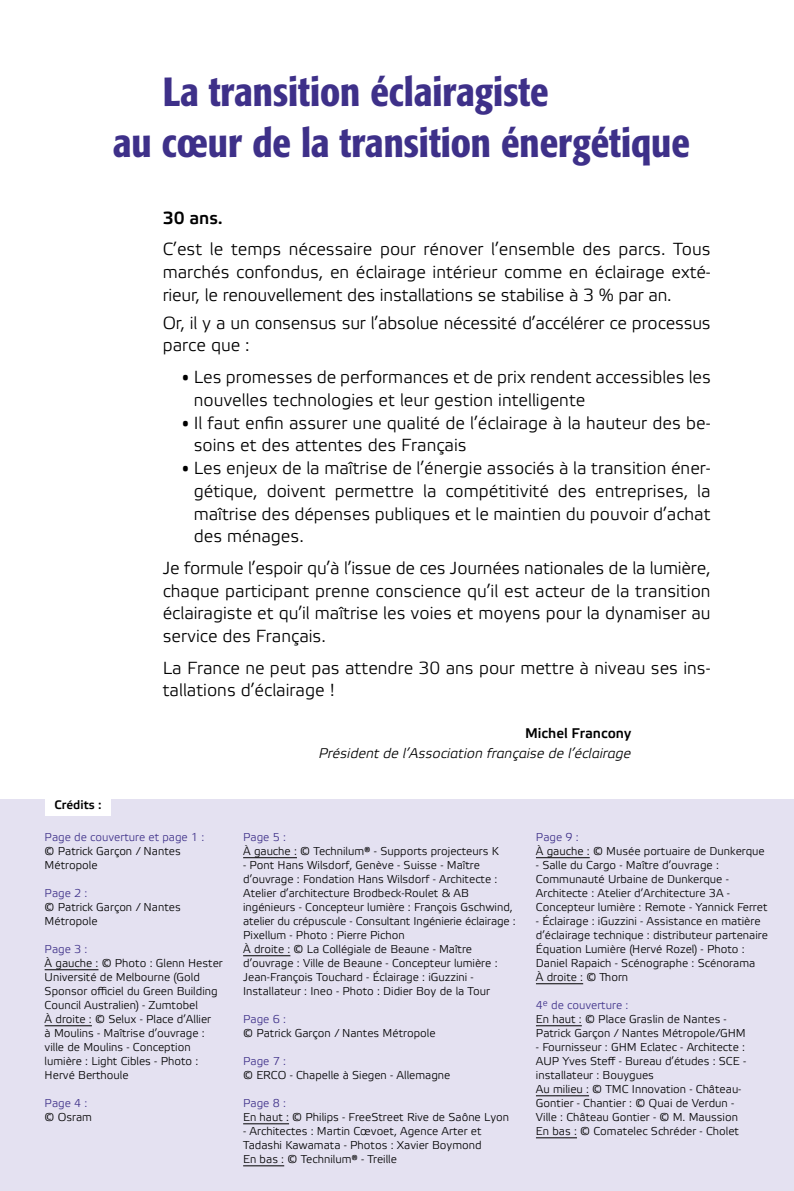
<style>
.page{position:relative;width:794px;height:1191px;background:#fff}
.page>*{position:absolute;margin:0;border:0;box-sizing:border-box;transform-origin:0 0}
.t1{font:500 condensed 40.25px/50.8px "Formata";color:#3e3089}
.t2{font:17.5px/22.8px "Elektra Light Pro";color:#000}
.t3{font:700 17.5px "Elektra Light Pro";color:#000}
.t4{font:italic 14px "Elektra Light Pro";color:#000}
.t5{font:700 14px "Elektra Light Pro";color:#000}
.t6{font:700 12.25px "Elektra Light Pro";color:#000}
.t7{font:11.38px/14px "Elektra Light Pro";color:#000}
.t8{font:11.38px "Elektra Light Pro";color:#3e3089}
.s1{font-size:10.5px}
.s2{color:#3e3089}
</style>
<div class="page">
<div style="left:0;top:799px;width:794px;height:392px;background:#e4e1f1"></div>
<div style="left:45px;top:788px;width:65px;height:27px;background:#fff"></div>
<hr style="left:45px;top:969px;width:53px;height:1px;background:#000">
<hr style="left:45px;top:1025px;width:47px;height:1px;background:#000">
<hr style="left:243px;top:857px;width:54px;height:1px;background:#000">
<hr style="left:243px;top:955px;width:47px;height:1px;background:#000">
<hr style="left:243px;top:1123px;width:46px;height:1px;background:#000">
<hr style="left:243px;top:1165px;width:41px;height:1px;background:#000">
<hr style="left:536px;top:857px;width:54px;height:1px;background:#000">
<hr style="left:536px;top:983px;width:47px;height:1px;background:#000">
<hr style="left:536px;top:1025px;width:46px;height:1px;background:#000">
<hr style="left:536px;top:1095px;width:53px;height:1px;background:#000">
<hr style="left:536px;top:1137px;width:41px;height:1px;background:#000">
<h1 class="t1" style="left:113px;top:67px;width:578px;text-indent:50px">La transition éclairagiste<br>au cœur de la transition énergétique</h1>
<p class="t6" style="left:55px;top:798px;width:48px">Crédits :</p>
<h2 class="t3" style="left:163px;top:208px;width:62px">30 ans.</h2>
<h2 class="t2" style="left:163px;top:238px;width:549px;text-align:justify">C’est le temps nécessaire pour rénover l’ensemble des parcs. Tous marchés confondus, en éclairage intérieur comme en éclairage exté&shy;rieur, le renouvellement des installations se stabilise à 3 % par an.</h2>
<h2 class="t2" style="left:163px;top:312px;width:549px">Or, il y a un consensus sur l’absolue nécessité d’accélérer ce processus parce que :</h2>
<h2 class="t2" style="left:194px;top:366px;width:519px;text-indent:-11px"><span class="s1">•</span> Les promesses de performances et de prix rendent accessibles les nouvelles technologies et leur gestion intelligente</h2>
<h2 class="t2" style="left:194px;top:412px;width:518px;text-indent:-11px"><span class="s1">•</span> Il faut enfin assurer une qualité de l’éclairage à la hauteur des be&shy;soins et des attentes des Français</h2>
<h2 class="t2" style="left:194px;top:457px;width:518px;text-align:justify;text-indent:-11px"><span class="s1">•</span> Les enjeux de la maîtrise de l’énergie associés à la transition éner&shy;gétique, doivent permettre la compétitivité des entreprises, la maîtrise des dépenses publiques et le maintien du pouvoir d’achat des ménages.</h2>
<p class="t2" style="left:163px;top:557px;width:549px;text-align:justify">Je formule l’espoir qu’à l’issue de ces Journées nationales de la lumière, chaque participant prenne conscience qu’il est acteur de la transition éclairagiste et qu’il maîtrise les voies et moyens pour la dynamiser au service des Français.</p>
<h2 class="t2" style="left:163px;top:657px;width:549px">La France ne peut pas attendre 30 ans pour mettre à niveau ses ins&shy;tallations d’éclairage !</h2>
<p class="t5" style="left:525px;top:726px;width:108px">Michel Francony</p>
<p class="t4" style="left:319px;top:745px;width:314px">Président de l’Association française de l’éclairage</p>
<p class="t8" style="left:45px;top:831px;width:161px">Page de couverture et page 1 :</p>
<p class="t7" style="left:45px;top:844px;width:138px">© Patrick Garçon / Nantes<br>Métropole</p>
<p class="t8" style="left:45px;top:887px;width:44px">Page 2 :</p>
<p class="t7" style="left:45px;top:900px;width:138px">© Patrick Garçon / Nantes<br>Métropole</p>
<p class="t8" style="left:45px;top:943px;width:44px">Page 3 :</p>
<p class="t7" style="left:45px;top:956px;width:180px">À gauche : © Photo : Glenn Hester<br>Université de Melbourne (Gold<br>Sponsor officiel du Green Building<br>Council Australien) - Zumtobel<br>À droite : © Selux - Place d’Allier<br>à Moulins - Maîtrise d’ouvrage : ville de Moulins - Conception lumière : Light Cibles - Photo :<br>Hervé Berthoule</p>
<p class="t8" style="left:45px;top:1097px;width:44px">Page 4 :</p>
<p class="t7" style="left:45px;top:1110px;width:49px">© Osram</p>
<p class="t8" style="left:243px;top:831px;width:44px">Page 5 :</p>
<p class="t7" style="left:243px;top:844px;width:257px">À gauche : © Technilum® - Supports projecteurs K</p>
<p class="t7" style="left:243px;top:858px;width:274px">- Pont Hans Wilsdorf, Genève - Suisse - Maître d’ouvrage : Fondation Hans Wilsdorf - Architecte :<br>Atelier d’architecture Brodbeck-Roulet &amp; AB ingénieurs - Concepteur lumière : François Gschwind, atelier du crépuscule - Consultant Ingénierie éclairage :<br>Pixellum - Photo : Pierre Pichon<br>À droite : © La Collégiale de Beaune - Maître d’ouvrage : Ville de Beaune - Concepteur lumière :<br>Jean-François Touchard - Éclairage : iGuzzini - Installateur : Ineo - Photo : Didier Boy de la Tour</p>
<p class="t8" style="left:243px;top:1013px;width:44px">Page 6 :</p>
<p class="t7" style="left:243px;top:1026px;width:194px">© Patrick Garçon / Nantes Métropole</p>
<p class="t8" style="left:243px;top:1055px;width:44px">Page 7 :</p>
<p class="t7" style="left:243px;top:1068px;width:209px">© ERCO - Chapelle à Siegen - Allemagne</p>
<p class="t8" style="left:243px;top:1097px;width:44px">Page 8 :</p>
<p class="t7" style="left:243px;top:1110px;width:267px">En haut : © Philips - FreeStreet Rive de Saône Lyon</p>
<p class="t7" style="left:243px;top:1124px;width:240px;text-align:justify">- Architectes : Martin Cœvoet, Agence Arter et Tadashi Kawamata - Photos : Xavier Boymond En bas : © Technilum® - Treille</p>
<p class="t8" style="left:536px;top:831px;width:44px">Page 9 :</p>
<p class="t7" style="left:536px;top:844px;width:230px">À gauche : © Musée portuaire de Dunkerque</p>
<p class="t7" style="left:536px;top:858px;width:233px">- Salle du Cargo - Maître d’ouvrage :<br>Communauté Urbaine de Dunkerque - Architecte : Atelier d’Architecture 3A - Concepteur lumière : Remote - Yannick Ferret</p>
<p class="t7" style="left:536px;top:914px;width:233px">- Éclairage : iGuzzini - Assistance en matière d’éclairage technique : distributeur partenaire Équation Lumière (Hervé Rozel) - Photo :<br>Daniel Rapaich - Scénographe : Scénorama<br>À droite : © Thorn</p>
<p class="t7" style="left:536px;top:998px;width:211px"><span class="s2">4</span><sup>e</sup> <span class="s2">de couverture :<br></span>En haut : © Place Graslin de Nantes -<br>Patrick Garçon / Nantes Métropole/GHM</p>
<p class="t7" style="left:536px;top:1040px;width:212px">- Fournisseur : GHM Eclatec - Architecte :<br>AUP Yves Steff - Bureau d’études : SCE - installateur : Bouygues<br>Au milieu : © TMC Innovation - Château-Gontier - Chantier : © Quai de Verdun - Ville : Château Gontier - © M. Maussion En bas : © Comatelec Schréder - Cholet</p>
</div>
